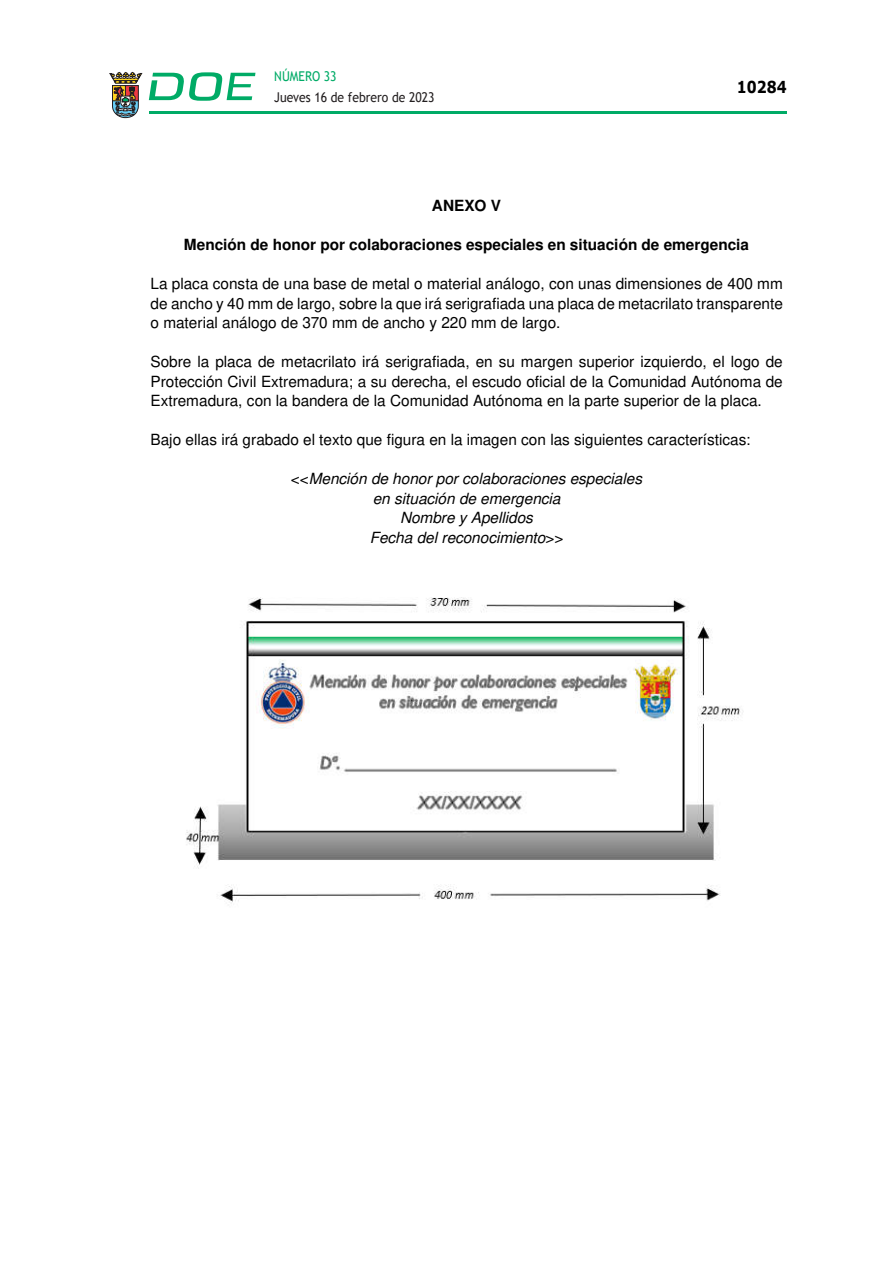
<style>
.page{position:relative;width:893px;height:1263px;background:#fff}
.page>*{position:absolute;margin:0;border:0;box-sizing:border-box;transform-origin:0 0}
.t1{font:700 16.5px "Verdana";color:#000;scale:.85 1}
.t2{font:15.45px/19.5px "Helvetica";color:#000;text-align:justify}
.t3{font:italic 15.45px/19.5px "Helvetica";color:#000;text-align:center}
.t4{font:700 15.45px "Helvetica";color:#000}
.t5{font:13.5px "Trebuchet MS";color:#231f20;scale:.9 1}
.t6{font:13.5px "Trebuchet MS";color:#00ab67;scale:.9 1}
.s1{font-style:normal}
</style>
<div class="page">
<hr style="left:149px;top:111px;width:638px;height:3px;background:#00ab66">
<svg style="left:109px;top:72px;width:33px;height:46px"></svg>
<svg style="left:149px;top:72px;width:106px;height:29px"></svg>
<img style="left:186px;top:597px;width:558px;height:307px">
<p class="t6" style="left:274px;top:67px;width:71px">NÚMERO 33</p>
<p class="t5" style="left:274px;top:88px;width:180px">Jueves 16 de febrero de 2023</p>
<p class="t1" style="left:737px;top:75px;width:60px">10284</p>
<p class="t4" style="left:432px;top:197px;width:71px">ANEXO V</p>
<p class="t4" style="left:184px;top:235px;width:567px">Mención de honor por colaboraciones especiales en situación de emergencia</p>
<p class="t2" style="left:150px;top:274px;width:634px">La placa consta de una base de metal o material análogo, con unas dimensiones de 400 mm de ancho y 40 mm de largo, sobre la que irá serigrafiada una placa de metacrilato transparente o material análogo de 370 mm de ancho y 220 mm de largo.</p>
<p class="t2" style="left:150px;top:352px;width:634px">Sobre la placa de metacrilato irá serigrafiada, en su margen superior izquierdo, el logo de Protección Civil Extremadura; a su derecha, el escudo oficial de la Comunidad Autónoma de Extremadura, con la bandera de la Comunidad Autónoma en la parte superior de la placa.</p>
<p class="t2" style="left:150px;top:430px;width:601px">Bajo ellas irá grabado el texto que figura en la imagen con las siguientes características:</p>
<p class="t3" style="left:291px;top:470px;width:353px"><span class="s1">&lt;&lt;</span>Mención de honor por colaboraciones especiales en situación de emergencia<br>Nombre y Apellidos<br>Fecha del reconocimiento<span class="s1">&gt;&gt;</span></p>
</div>
